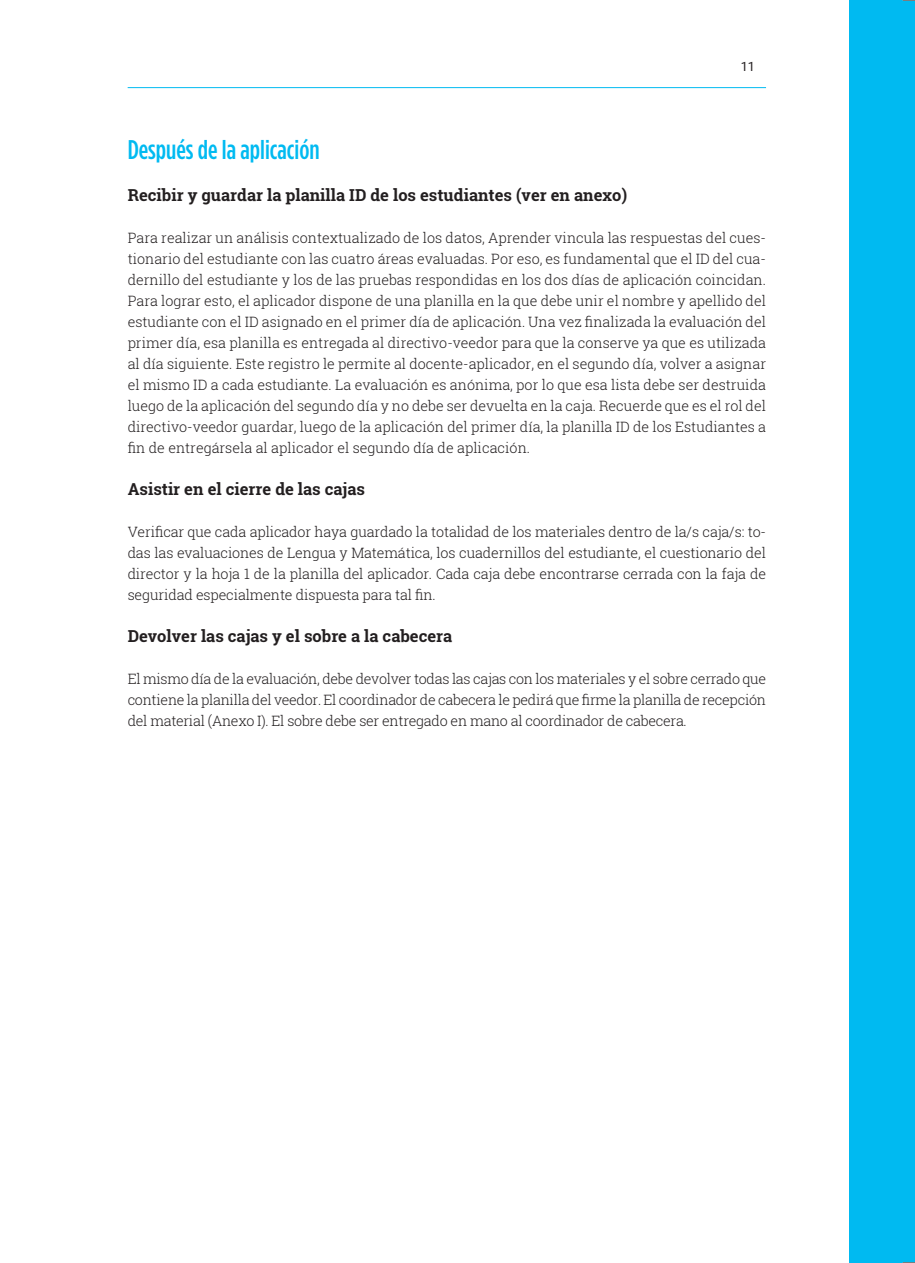
<style>
.page{position:relative;width:915px;height:1263px;background:#fff}
.page>*{position:absolute;margin:0;border:0;box-sizing:border-box;transform-origin:0 0}
.t1{font:500 condensed 27px "Gotham HTF";color:#00baf1}
.t2{font:700 16.5px "Roboto Slab";color:#231f20}
.t3{font:300 14.25px/21px "Roboto Slab";letter-spacing:-.01em;color:#231f20;text-align:justify}
.t4{font:12.75px "Roboto";color:#231f20}
</style>
<div class="page">
<div style="left:848px;top:0;width:66px;height:1263px;background:#00baf1"></div>
<hr style="left:128px;top:87px;width:637px;height:1px;background:#00baf1">
<svg style="left:902px;top:0;width:12px;height:1px"></svg>
<svg style="left:902px;top:1262px;width:12px;height:1px"></svg>
<p class="t4" style="left:740px;top:57px;width:16px">11</p>
<h1 class="t1" style="left:128px;top:135px;width:193px">Después de la aplicación</h1>
<p class="t2" style="left:128px;top:184px;width:501px">Recibir y guardar la planilla ID de los estudiantes (ver en anexo)</p>
<p class="t3" style="left:128px;top:227px;width:639px">Para realizar un análisis contextualizado de los datos, Aprender vincula las respuestas del cues&shy;tionario del estudiante con las cuatro áreas evaluadas. Por eso, es fundamental que el ID del cua&shy;dernillo del estudiante y los de las pruebas respondidas en los dos días de aplicación coincidan.<br>Para lograr esto, el aplicador dispone de una planilla en la que debe unir el nombre y apellido del estudiante con el ID asignado en el primer día de aplicación. Una vez finalizada la evaluación del primer día, esa planilla es entregada al directivo-veedor para que la conserve ya que es utilizada al día siguiente. Este registro le permite al docente-aplicador, en el segundo día, volver a asignar el mismo ID a cada estudiante. La evaluación es anónima, por lo que esa lista debe ser destruida luego de la aplicación del segundo día y no debe ser devuelta en la caja. Recuerde que es el rol del directivo-veedor guardar, luego de la aplicación del primer día, la planilla ID de los Estudiantes a fin de entregársela al aplicador el segundo día de aplicación.</p>
<p class="t2" style="left:128px;top:478px;width:239px">Asistir en el cierre de las cajas</p>
<p class="t3" style="left:128px;top:521px;width:639px">Verificar que cada aplicador haya guardado la totalidad de los materiales dentro de la/s caja/s: to&shy;das las evaluaciones de Lengua y Matemática, los cuadernillos del estudiante, el cuestionario del director y la hoja 1 de la planilla del aplicador. Cada caja debe encontrarse cerrada con la faja de seguridad especialmente dispuesta para tal fin.</p>
<p class="t2" style="left:128px;top:625px;width:326px">Devolver las cajas y el sobre a la cabecera</p>
<p class="t3" style="left:128px;top:668px;width:639px">El mismo día de la evaluación, debe devolver todas las cajas con los materiales y el sobre cerrado que contiene la planilla del veedor. El coordinador de cabecera le pedirá que firme la planilla de recepción del material (Anexo I). El sobre debe ser entregado en mano al coordinador de cabecera.</p>
</div>
